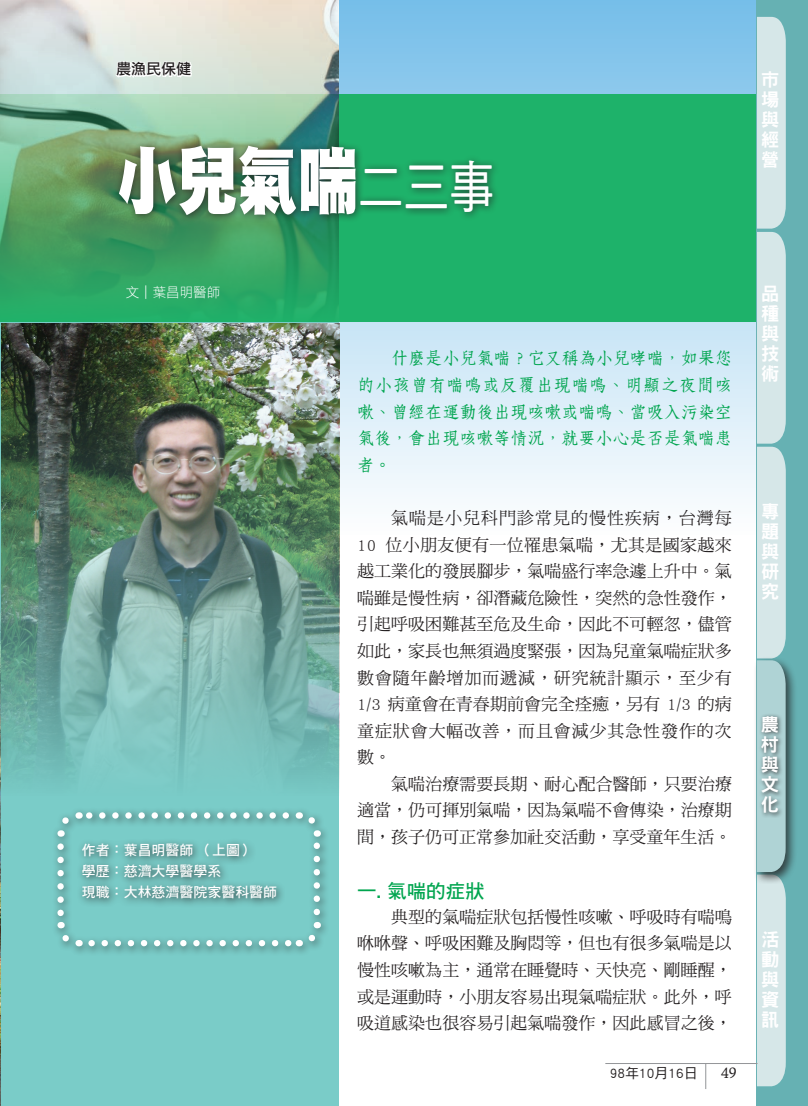
<style>
.page{position:relative;width:808px;height:1106px;background:#fff}
.page>*{position:absolute;margin:0;border:0;box-sizing:border-box;transform-origin:0 0}
.內文{font:73.5px "DF Hei Std W12";color:#fff;scale:.82 1}
.內文-2{font:19.5px "DF Hei Std W7";color:#00a54f}
.段落樣式3{font:18.15px/20.1px "DF Hei Std W9";color:#fff;text-align:justify}
.內文-3{font:16.95px/26.5px "DF Ming Std W5";color:#231f20;text-align:justify}
.內文-4{font:16.95px/26.5px "DF Fang Song Std W6";color:#00a54f;text-align:justify}
.正常{font:15px "DF Li Hei Std W5";color:#231f20}
.t1{font:15px "Calisto";color:#231f20}
.內文-5{font:13.95px "DF Hei Std W7";color:#fff}
.正常-2{font:13.95px "DF Hei Std W5";color:#231f20}
.t2{font:13.5px "DF Li Hei Std W3";color:#fff}
.s1{font-family:"DF Hei Std W5";font-size:55.5px}
</style>
<div class="page">
<svg style="left:339px;top:0;width:418px;height:535px"></svg>
<div style="left:0;top:0;width:339px;height:1106px;background:#7accc8"></div>
<div style="left:0;top:94px;width:808px;height:228px;background:#1eb26a"></div>
<img style="left:0;top:0;width:338px;height:309px">
<div style="left:112px;top:139px;width:388px;height:84px;background:#231f20;opacity:.75"></div>
<img style="left:1px;top:323px;width:338px;height:456px">
<div style="left:51px;top:806px;width:278px;height:149px;background:#231f20;opacity:.75"></div>
<svg style="left:92px;top:940px;width:200px;height:6px"></svg>
<svg style="left:57px;top:846px;width:23px;height:104px"></svg>
<svg style="left:299px;top:922px;width:25px;height:25px"></svg>
<svg style="left:298px;top:808px;width:23px;height:104px"></svg>
<svg style="left:54px;top:811px;width:232px;height:25px"></svg>
<img style="left:0;top:581px;width:1px;height:524px">
<div style="left:757px;top:0;width:51px;height:1106px;background:#66b1b3"></div>
<div style="left:753px;top:656px;width:45px;height:228px;background:#231f20;opacity:.75"></div>
<svg style="left:757px;top:17px;width:29px;height:1069px;background:#cbe1e2"></svg>
<div style="left:758px;top:712px;width:25px;height:106px;background:#231f20;opacity:.75"></div>
<svg style="left:114px;top:59px;width:79px;height:30px;background:#e9f1ec"></svg>
<hr style="left:605px;top:1063px;width:152px;height:1px;background:#939598">
<svg style="left:705px;top:1064px;width:1px;height:25px"></svg>
<p class="正常" style="left:116px;top:61px;width:76px">農漁民保健</p>
<p class="內文" style="left:117px;top:141px;width:462px">小兒氣喘<span class="s1">二三事</span></p>
<p class="段落樣式3" style="left:761px;top:69px;width:19px">市場與經營</p>
<p class="t2" style="left:126px;top:285px;width:96px">文｜葉昌明醫師</p>
<p class="內文-5" style="left:82px;top:842px;width:174px">作者：葉昌明醫師（上圖）</p>
<p class="內文-5" style="left:82px;top:863px;width:141px">學歷：慈濟大學醫學系</p>
<p class="內文-5" style="left:82px;top:884px;width:197px">現職：大林慈濟醫院家醫科醫師</p>
<p class="內文-4" style="left:357px;top:345px;width:376px;text-indent:34px">什麼是小兒氣喘？它又稱為小兒哮喘，如果您的小孩曾有喘鳴或反覆出現喘鳴、明顯之夜間咳嗽、曾經在運動後出現咳嗽或喘鳴、當吸入污染空氣後，會出現咳嗽等情況，就要小心是否是氣喘患者。</p>
<p class="內文-3" style="left:357px;top:504px;width:376px;text-indent:34px">氣喘是小兒科門診常見的慢性疾病，台灣每10 位小朋友便有一位罹患氣喘，尤其是國家越來越工業化的發展腳步，氣喘盛行率急遽上升中。氣喘雖是慢性病，卻潛藏危險性，突然的急性發作，引起呼吸困難甚至危及生命，因此不可輕忽，儘管如此，家長也無須過度緊張，因為兒童氣喘症狀多數會隨年齡增加而遞減，研究統計顯示，至少有1/3 病童會在青春期前會完全痊癒，另有 1/3 的病童症狀會大幅改善，而且會減少其急性發作的次數。</p>
<p class="內文-3" style="left:357px;top:770px;width:376px;text-indent:34px">氣喘治療需要長期、耐心配合醫師，只要治療適當，仍可揮別氣喘，因為氣喘不會傳染，治療期間，孩子仍可正常參加社交活動，享受童年生活。</p>
<p class="內文-2" style="left:357px;top:880px;width:129px">一. 氣喘的症狀</p>
<p class="內文-3" style="left:357px;top:903px;width:376px;text-indent:34px">典型的氣喘症狀包括慢性咳嗽、呼吸時有喘鳴咻咻聲、呼吸困難及胸悶等，但也有很多氣喘是以慢性咳嗽為主，通常在睡覺時、天快亮、剛睡醒，或是運動時，小朋友容易出現氣喘症狀。此外，呼吸道感染也很容易引起氣喘發作，因此感冒之後，</p>
<p class="正常-2" style="left:610px;top:1065px;width:89px">98年10月16日</p>
<p class="t1" style="left:721px;top:1064px;width:17px">49</p>
<p class="段落樣式3" style="left:761px;top:283px;width:19px">品種與技術</p>
<p class="段落樣式3" style="left:761px;top:501px;width:19px">專題與研究</p>
<p class="段落樣式3" style="left:761px;top:714px;width:19px">農村與文化</p>
<p class="段落樣式3" style="left:761px;top:715px;width:19px">活動</p>
<p class="段落樣式3" style="left:761px;top:775px;width:19px">資訊</p>
<p class="段落樣式3" style="left:761px;top:928px;width:19px">活動與資訊</p>
</div>
